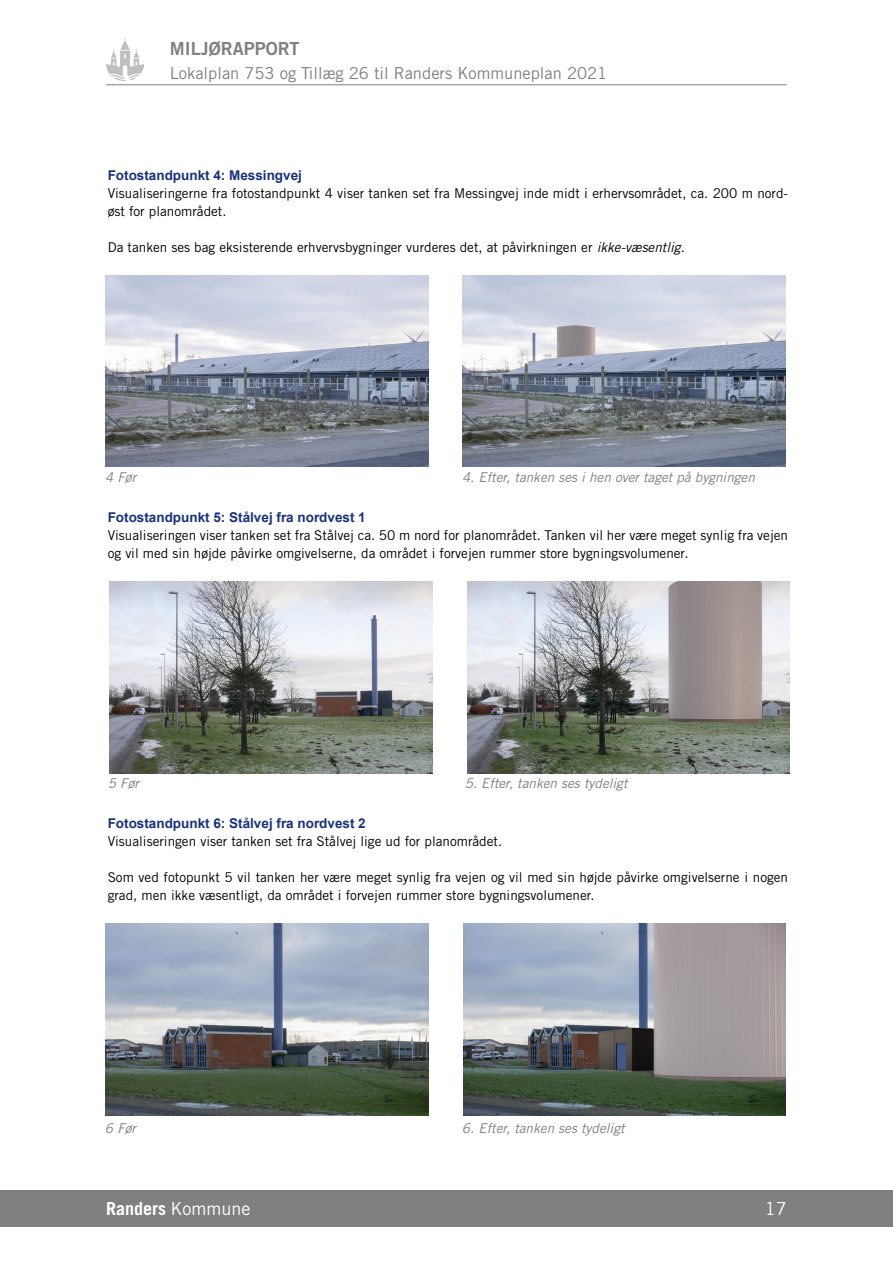
<style>
.page{position:relative;width:893px;height:1263px;background:#fff}
.page>*{position:absolute;margin:0;border:0;box-sizing:border-box;transform-origin:0 0}
.t1{font:700 18px "Trade Gothic LT Std";color:#fff}
.t2{font:18px "Trade Gothic LT Std Bd 2";color:#818080}
.t3{font:18px "Trade Gothic LT Std";color:#fff}
.t4{font:16.5px "Trade Gothic LT Std";color:#818080}
.t5{font:13.5px/18px "Trade Gothic LT Std";color:#000}
.t6{font:italic 13.5px "Trade Gothic LT Std";color:#818080}
.t7{font:700 13.5px "Arial";color:#1a317f}
.s1{font-style:italic}
.s2{font-weight:400}
</style>
<div class="page">
<div style="left:0;top:1191px;width:893px;height:36px;background:#818080"></div>
<img style="left:106px;top:38px;width:38px;height:43px">
<hr style="left:106px;top:85px;width:681px;height:1px;background:#818080">
<img style="left:462px;top:275px;width:323px;height:192px">
<img style="left:105px;top:275px;width:323px;height:192px">
<img style="left:467px;top:582px;width:322px;height:191px">
<img style="left:109px;top:582px;width:323px;height:191px">
<img style="left:463px;top:924px;width:322px;height:191px">
<img style="left:105px;top:924px;width:323px;height:191px">
<h1 class="t2" style="left:170px;top:37px;width:131px">MILJØRAPPORT</h1>
<p class="t4" style="left:170px;top:63px;width:439px">Lokalplan 753 og Tillæg 26 til Randers Kommuneplan 2021</p>
<p class="t7" style="left:108px;top:166px;width:196px">Fotostandpunkt 4: Messingvej</p>
<p class="t5" style="left:108px;top:184px;width:682px">Visualiseringerne fra fotostandpunkt 4 viser tanken set fra Messingvej inde midt i erhervsområdet, ca. 200 m nord&shy;øst for planområdet.</p>
<p class="t5" style="left:108px;top:238px;width:579px">Da tanken ses bag eksisterende erhvervsbygninger vurderes det, at påvirkningen er <span class="s1">ikke-væsentlig</span>.</p>
<p class="t6" style="left:105px;top:469px;width:33px">4 Før</p>
<p class="t6" style="left:462px;top:469px;width:294px">4. Efter, tanken ses i hen over taget på bygningen</p>
<p class="t7" style="left:108px;top:508px;width:260px">Fotostandpunkt 5: Stålvej fra nordvest 1</p>
<p class="t5" style="left:108px;top:526px;width:682px">Visualiseringen viser tanken set fra Stålvej ca. 50 m nord for planområdet. Tanken vil her være meget synlig fra vejen og vil med sin højde påvirke omgivelserne, da området i forvejen rummer store bygningsvolumener.</p>
<p class="t6" style="left:108px;top:775px;width:33px">5 Før</p>
<p class="t6" style="left:465px;top:775px;width:164px">5. Efter, tanken ses tydeligt</p>
<p class="t7" style="left:108px;top:814px;width:260px">Fotostandpunkt 6: Stålvej fra nordvest 2</p>
<p class="t5" style="left:108px;top:832px;width:396px">Visualiseringen viser tanken set fra Stålvej lige ud for planområdet.</p>
<p class="t5" style="left:108px;top:868px;width:682px">Som ved fotopunkt 5 vil tanken her være meget synlig fra vejen og vil med sin højde påvirke omgivelserne i nogen grad, men ikke væsentligt, da området i forvejen rummer store bygningsvolumener.</p>
<p class="t6" style="left:105px;top:1120px;width:33px">6 Før</p>
<p class="t6" style="left:462px;top:1120px;width:164px">6. Efter, tanken ses tydeligt</p>
<h1 class="t1" style="left:106px;top:1198px;width:146px">Randers <span class="s2">Kommune</span></h1>
<h1 class="t3" style="left:765px;top:1198px;width:23px">17</h1>
</div>
